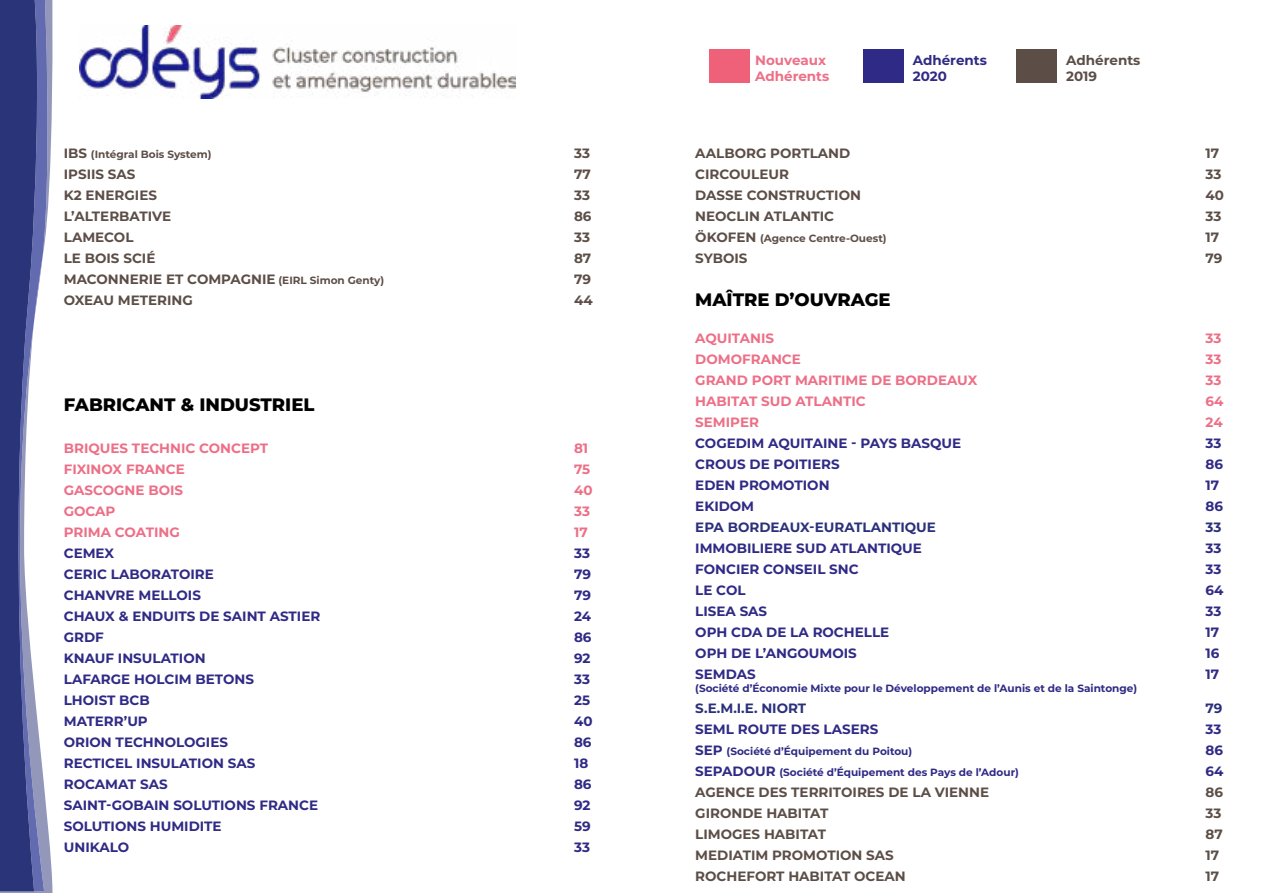
<style>
.page{position:relative;width:1263px;height:893px;background:#fff}
.page>*{position:absolute;margin:0;border:0;box-sizing:border-box;transform-origin:0 0}
.t1{font:800 18px "Montserrat";color:#000}
.t2{font:700 13.5px/16.2px "Montserrat";color:#2f2a85}
.t3{font:700 13.5px/16.2px "Montserrat";color:#5c4e47}
.t4{font:700 13.5px/16.2px "Montserrat";color:#ed6f87}
.t5{font:700 13.5px "Montserrat";color:#2a317a}
.t6{font:700 10.5px "Montserrat";color:#2f2a85}
.t7{font:700 10.5px "Montserrat";color:#5c4e47}
.s1{font-size:13.5px}
.s2{font-size:10.5px}
</style>
<div class="page">
<img style="left:80px;top:25px;width:436px;height:73px">
<div style="left:709px;top:50px;width:41px;height:33px;background:#ef6079"></div>
<div style="left:863px;top:50px;width:41px;height:33px;background:#2f2a85"></div>
<div style="left:1016px;top:50px;width:41px;height:33px;background:#5c4e47"></div>
<svg style="left:0;top:0;width:53px;height:893px"></svg>
<p class="t7" style="left:64px;top:146px;width:149px"><span class="s1">IBS</span> (Intégral Bois System)</p>
<p class="t3" style="left:574px;top:144px;width:17px">33</p>
<p class="t3" style="left:64px;top:165px;width:73px">IPSIIS SAS</p>
<p class="t3" style="left:574px;top:165px;width:18px">77</p>
<p class="t3" style="left:64px;top:186px;width:95px">K2 ENERGIES</p>
<p class="t3" style="left:574px;top:186px;width:17px">33</p>
<p class="t3" style="left:64px;top:207px;width:109px">L’ALTERBATIVE</p>
<p class="t3" style="left:574px;top:207px;width:19px">86</p>
<p class="t3" style="left:64px;top:228px;width:71px">LAMECOL</p>
<p class="t3" style="left:574px;top:228px;width:17px">33</p>
<p class="t3" style="left:64px;top:249px;width:93px">LE BOIS SCIÉ</p>
<p class="t3" style="left:574px;top:249px;width:19px">87</p>
<p class="t3" style="left:64px;top:270px;width:322px">MACONNERIE ET COMPAGNIE <span class="s2">(EIRL Simon Genty)</span></p>
<p class="t3" style="left:574px;top:270px;width:18px">79</p>
<p class="t3" style="left:64px;top:291px;width:131px">OXEAU METERING</p>
<p class="t3" style="left:574px;top:291px;width:20px">44</p>
<h1 class="t1" style="left:64px;top:391px;width:252px">FABRICANT &amp; INDUSTRIEL</h1>
<p class="t4" style="left:64px;top:439px;width:206px">BRIQUES TECHNIC CONCEPT</p>
<p class="t4" style="left:574px;top:439px;width:16px">81</p>
<p class="t4" style="left:64px;top:460px;width:123px">FIXINOX FRANCE</p>
<p class="t4" style="left:574px;top:460px;width:18px">75</p>
<p class="t4" style="left:64px;top:481px;width:121px">GASCOGNE BOIS</p>
<p class="t4" style="left:574px;top:481px;width:20px">40</p>
<p class="t4" style="left:64px;top:502px;width:53px">GOCAP</p>
<p class="t4" style="left:574px;top:502px;width:17px">33</p>
<p class="t4" style="left:64px;top:523px;width:118px">PRIMA COATING</p>
<p class="t4" style="left:574px;top:523px;width:15px">17</p>
<p class="t2" style="left:64px;top:544px;width:52px">CEMEX</p>
<p class="t2" style="left:574px;top:544px;width:17px">33</p>
<p class="t2" style="left:64px;top:565px;width:152px">CERIC LABORATOIRE</p>
<p class="t2" style="left:574px;top:565px;width:18px">79</p>
<p class="t2" style="left:64px;top:586px;width:139px">CHANVRE MELLOIS</p>
<p class="t2" style="left:574px;top:586px;width:18px">79</p>
<p class="t2" style="left:64px;top:607px;width:258px">CHAUX &amp; ENDUITS DE SAINT ASTIER</p>
<p class="t2" style="left:574px;top:607px;width:19px">24</p>
<p class="t2" style="left:64px;top:628px;width:42px">GRDF</p>
<p class="t2" style="left:574px;top:628px;width:19px">86</p>
<p class="t2" style="left:64px;top:649px;width:143px">KNAUF INSULATION</p>
<p class="t2" style="left:574px;top:649px;width:18px">92</p>
<p class="t2" style="left:64px;top:670px;width:192px">LAFARGE HOLCIM BETONS</p>
<p class="t2" style="left:574px;top:670px;width:17px">33</p>
<p class="t2" style="left:64px;top:691px;width:88px">LHOIST BCB</p>
<p class="t2" style="left:574px;top:691px;width:17px">25</p>
<p class="t2" style="left:64px;top:712px;width:86px">MATERR’UP</p>
<p class="t2" style="left:574px;top:712px;width:20px">40</p>
<p class="t2" style="left:64px;top:733px;width:166px">ORION TECHNOLOGIES</p>
<p class="t2" style="left:574px;top:733px;width:19px">86</p>
<p class="t2" style="left:64px;top:754px;width:193px">RECTICEL INSULATION SAS</p>
<p class="t2" style="left:574px;top:754px;width:16px">18</p>
<p class="t2" style="left:64px;top:775px;width:105px">ROCAMAT SAS</p>
<p class="t2" style="left:574px;top:775px;width:19px">86</p>
<p class="t2" style="left:64px;top:796px;width:256px">SAINT-GOBAIN SOLUTIONS FRANCE</p>
<p class="t2" style="left:574px;top:796px;width:18px">92</p>
<p class="t2" style="left:64px;top:817px;width:159px">SOLUTIONS HUMIDITE</p>
<p class="t2" style="left:574px;top:817px;width:18px">59</p>
<p class="t2" style="left:64px;top:838px;width:67px">UNIKALO</p>
<p class="t2" style="left:574px;top:838px;width:17px">33</p>
<p class="t4" style="left:755px;top:51px;width:76px">Nouveaux<br>Adhérents</p>
<p class="t2" style="left:913px;top:51px;width:76px">Adhérents<br>2020</p>
<p class="t3" style="left:1066px;top:51px;width:76px">Adhérents<br>2019</p>
<p class="t3" style="left:695px;top:144px;width:157px">AALBORG PORTLAND</p>
<p class="t3" style="left:1205px;top:144px;width:15px">17</p>
<p class="t3" style="left:695px;top:165px;width:95px">CIRCOULEUR</p>
<p class="t3" style="left:1205px;top:165px;width:17px">33</p>
<p class="t3" style="left:695px;top:186px;width:167px">DASSE CONSTRUCTION</p>
<p class="t3" style="left:1205px;top:186px;width:20px">40</p>
<p class="t3" style="left:695px;top:207px;width:140px">NEOCLIN ATLANTIC</p>
<p class="t3" style="left:1205px;top:207px;width:17px">33</p>
<p class="t7" style="left:695px;top:230px;width:193px"><span class="s1">ÖKOFEN</span> (Agence Centre-Ouest)</p>
<p class="t3" style="left:1205px;top:228px;width:15px">17</p>
<p class="t3" style="left:695px;top:249px;width:54px">SYBOIS</p>
<p class="t3" style="left:1205px;top:249px;width:18px">79</p>
<h1 class="t1" style="left:695px;top:286px;width:197px">MAÎTRE D’OUVRAGE</h1>
<p class="t4" style="left:695px;top:329px;width:80px">AQUITANIS</p>
<p class="t4" style="left:1205px;top:329px;width:17px">33</p>
<p class="t4" style="left:695px;top:350px;width:107px">DOMOFRANCE</p>
<p class="t4" style="left:1205px;top:350px;width:17px">33</p>
<p class="t4" style="left:695px;top:371px;width:284px">GRAND PORT MARITIME DE BORDEAUX</p>
<p class="t4" style="left:1205px;top:371px;width:17px">33</p>
<p class="t4" style="left:695px;top:392px;width:172px">HABITAT SUD ATLANTIC</p>
<p class="t4" style="left:1205px;top:392px;width:19px">64</p>
<p class="t4" style="left:695px;top:413px;width:65px">SEMIPER</p>
<p class="t4" style="left:1205px;top:413px;width:19px">24</p>
<p class="t2" style="left:695px;top:434px;width:268px">COGEDIM AQUITAINE - PAYS BASQUE</p>
<p class="t2" style="left:1205px;top:434px;width:17px">33</p>
<p class="t2" style="left:695px;top:456px;width:146px">CROUS DE POITIERS</p>
<p class="t2" style="left:1205px;top:456px;width:19px">86</p>
<p class="t2" style="left:695px;top:477px;width:136px">EDEN PROMOTION</p>
<p class="t2" style="left:1205px;top:477px;width:15px">17</p>
<p class="t2" style="left:695px;top:498px;width:60px">EKIDOM</p>
<p class="t2" style="left:1205px;top:498px;width:19px">86</p>
<p class="t5" style="left:695px;top:518px;width:242px">EPA BORDEAUX-EURATLANTIQUE</p>
<p class="t5" style="left:1205px;top:518px;width:17px">33</p>
<p class="t2" style="left:695px;top:540px;width:228px">IMMOBILIERE SUD ATLANTIQUE</p>
<p class="t2" style="left:1205px;top:540px;width:17px">33</p>
<p class="t2" style="left:695px;top:561px;width:165px">FONCIER CONSEIL SNC</p>
<p class="t2" style="left:1205px;top:561px;width:17px">33</p>
<p class="t2" style="left:695px;top:582px;width:52px">LE COL</p>
<p class="t2" style="left:1205px;top:582px;width:19px">64</p>
<p class="t2" style="left:695px;top:603px;width:73px">LISEA SAS</p>
<p class="t2" style="left:1205px;top:603px;width:17px">33</p>
<p class="t2" style="left:695px;top:624px;width:195px">OPH CDA DE LA ROCHELLE</p>
<p class="t2" style="left:1205px;top:624px;width:15px">17</p>
<p class="t2" style="left:695px;top:645px;width:163px">OPH DE L’ANGOUMOIS</p>
<p class="t2" style="left:1205px;top:645px;width:15px">16</p>
<p class="t2" style="left:695px;top:666px;width:62px">SEMDAS</p>
<p class="t2" style="left:1205px;top:666px;width:15px">17</p>
<p class="t6" style="left:695px;top:680px;width:443px">(Société d’Économie Mixte pour le Développement de l’Aunis et de la Saintonge)</p>
<p class="t5" style="left:695px;top:698px;width:112px">S.E.M.I.E. NIORT</p>
<p class="t5" style="left:1205px;top:698px;width:18px">79</p>
<p class="t2" style="left:695px;top:720px;width:184px">SEML ROUTE DES LASERS</p>
<p class="t2" style="left:1205px;top:720px;width:17px">33</p>
<p class="t6" style="left:695px;top:743px;width:218px"><span class="s1">SEP</span> (Société d’Équipement du Poitou)</p>
<p class="t2" style="left:1205px;top:741px;width:19px">86</p>
<p class="t6" style="left:695px;top:764px;width:325px"><span class="s1">SEPADOUR</span> (Société d’Équipement des Pays de l’Adour)</p>
<p class="t2" style="left:1205px;top:762px;width:19px">64</p>
<p class="t3" style="left:695px;top:783px;width:295px">AGENCE DES TERRITOIRES DE LA VIENNE</p>
<p class="t3" style="left:1205px;top:783px;width:19px">86</p>
<p class="t3" style="left:695px;top:804px;width:135px">GIRONDE HABITAT</p>
<p class="t3" style="left:1205px;top:804px;width:17px">33</p>
<p class="t3" style="left:695px;top:825px;width:132px">LIMOGES HABITAT</p>
<p class="t3" style="left:1205px;top:825px;width:19px">87</p>
<p class="t3" style="left:695px;top:846px;width:200px">MEDIATIM PROMOTION SAS</p>
<p class="t3" style="left:1205px;top:846px;width:15px">17</p>
<p class="t3" style="left:695px;top:867px;width:212px">ROCHEFORT HABITAT OCEAN</p>
<p class="t3" style="left:1205px;top:867px;width:15px">17</p>
</div>
